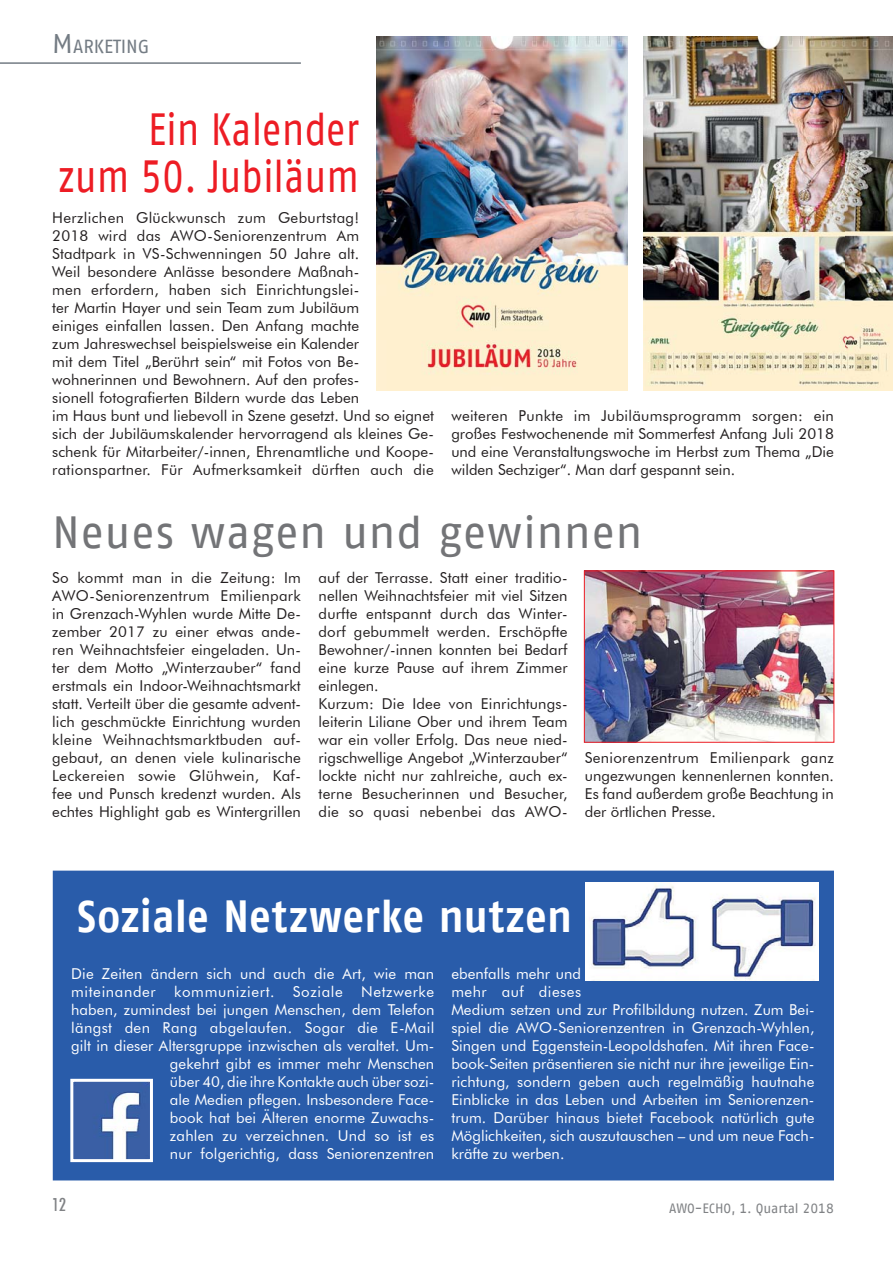
<style>
.page{position:relative;width:893px;height:1263px;background:#fff}
.page>*{position:absolute;margin:0;border:0;box-sizing:border-box;transform-origin:0 0}
.t1{font:45px/46.5px "AWO Fago Office";color:#ed1c24;text-align:right;scale:.84 1}
.t2{font:700 45px "AWO Fago Office";letter-spacing:.015em;color:#fff;scale:.9 1}
.t3{font:45px "AWO Fago Office";letter-spacing:.01em;color:#737477}
.t4{font:18.9px "AWO Fago Office";color:#747c84}
.t5{font:500 condensed 18px "Futura BT";color:#808285}
.t6{font:15px/18px "Futura BT";letter-spacing:.005em;color:#231f20;text-align:justify}
.t7{font:15px/18px "Futura BT";letter-spacing:.005em;color:#fff;text-align:right}
.t8{font:13.5px "AWO Fago Office";color:#808285}
.s1{font-size:27px}
</style>
<div class="page">
<hr style="left:0;top:62px;width:301px;height:2px;background:#747c84">
<div style="left:54px;top:871px;width:779px;height:309px;background:#295caa"></div>
<img style="left:586px;top:573px;width:246px;height:167px">
<div style="left:584px;top:571px;width:250px;height:171px;border:1px solid #ed1c24"></div>
<img style="left:74px;top:1083px;width:75px;height:75px">
<div style="left:70px;top:1079px;width:83px;height:83px;border:3px solid #fff"></div>
<img style="left:585px;top:883px;width:234px;height:98px">
<img style="left:643px;top:36px;width:250px;height:355px">
<img style="left:376px;top:36px;width:251px;height:355px">
<p class="t4" style="left:52px;top:35px;width:99px"><span class="s1">M</span>ARKETING</p>
<h1 class="t1" style="left:58px;top:106px;width:360px">Ein Kalender<br>zum 50. Jubiläum</h1>
<p class="t6" style="left:52px;top:208px;width:383px;text-align:left">Herzlichen Glückwunsch zum Geburtstag!<br>2018 wird das AWO-Seniorenzentrum Am<br>Stadtpark in VS-Schwenningen 50 Jahre alt.<br>Weil besondere Anlässe besondere Maßnah-<br>men erfordern, haben sich Einrichtungslei-<br>ter Martin Hayer und sein Team zum Jubiläum<br>einiges einfallen lassen. Den Anfang machte<br>zum Jahreswechsel beispielsweise ein Kalender<br>mit dem Titel „Berührt sein“ mit Fotos von Be&shy;wohnerinnen und Bewohnern. Auf den profes-<br>sionell fotografierten Bildern wurde das Leben<br>im Haus bunt und liebevoll in Szene gesetzt. Und so eignet sich der Jubiläumskalender hervorragend als kleines Ge&shy;schenk für Mitarbeiter/-innen, Ehrenamtliche und Koope&shy;rationspartner. Für Aufmerksamkeit dürften auch die</p>
<p class="t6" style="left:451px;top:406px;width:384px">weiteren Punkte im Jubiläumsprogramm sorgen: ein großes Festwochenende mit Sommerfest Anfang Juli 2018 und eine Veranstaltungswoche im Herbst zum Thema „Die wilden Sechziger“. Man darf gespannt sein.</p>
<h1 class="t3" style="left:52px;top:507px;width:592px">Neues wagen und gewinnen</h1>
<p class="t6" style="left:319px;top:568px;width:251px;text-align:left">auf der Terrasse. Statt einer traditio&shy;nellen Weihnachtsfeier mit viel Sitzen durfte entspannt durch das Winter&shy;dorf gebummelt werden. Erschöpfte Bewohner/-innen konnten bei Bedarf eine kurze Pause auf ihrem Zimmer einlegen.<br>Kurzum: Die Idee von Einrichtungs&shy;leiterin Liliane Ober und ihrem Team war ein voller Erfolg. Das neue nied&shy;rigschwellige Angebot „Winterzauber“ lockte nicht nur zahlreiche, auch ex&shy;terne Besucherinnen und Besucher, die so quasi nebenbei das AWO-</p>
<p class="t6" style="left:52px;top:568px;width:250px">So kommt man in die Zeitung: Im AWO-Seniorenzentrum Emilienpark in Grenzach-Wyhlen wurde Mitte De&shy;zember 2017 zu einer etwas ande&shy;ren Weihnachtsfeier eingeladen. Un&shy;ter dem Motto „Winterzauber“ fand erstmals ein Indoor-Weihnachtsmarkt statt. Verteilt über die gesamte advent&shy;lich geschmückte Einrichtung wurden kleine Weihnachtsmarktbuden auf&shy;gebaut, an denen viele kulinarische Leckereien sowie Glühwein, Kaf&shy;fee und Punsch kredenzt wurden. Als echtes Highlight gab es Wintergrillen</p>
<p class="t6" style="left:585px;top:748px;width:251px">Seniorenzentrum Emilienpark ganz ungezwungen kennenlernen konnten.<br>Es fand außerdem große Beachtung in der örtlichen Presse.</p>
<h1 class="t2" style="left:78px;top:896px;width:551px">Soziale Netzwerke nutzen</h1>
<p class="t7" style="left:71px;top:964px;width:365px">Die Zeiten ändern sich und auch die Art, wie man miteinander kommuniziert. Soziale Netzwerke haben, zumindest bei jungen Menschen, dem Telefon längst den Rang abgelaufen. Sogar die E-Mail gilt in dieser Altersgruppe inzwischen als veraltet. Um&shy;gekehrt gibt es immer mehr Menschen<br>über 40, die ihre Kontakte auch über sozi-<br>ale Medien pflegen. Insbesondere Face-<br>book hat bei Älteren enorme Zuwachs-<br>zahlen zu verzeichnen. Und so ist es<br>nur folgerichtig, dass Seniorenzentren</p>
<p class="t7" style="left:451px;top:964px;width:365px;text-align:left">ebenfalls mehr und<br>mehr auf dieses<br>Medium setzen und zur Profilbildung nutzen. Zum Bei&shy;spiel die AWO-Seniorenzentren in Grenzach-Wyhlen, Singen und Eggenstein-Leopoldshafen. Mit ihren Face&shy;book-Seiten präsentieren sie nicht nur ihre jeweilige Ein&shy;richtung, sondern geben auch regelmäßig hautnahe Einblicke in das Leben und Arbeiten im Seniorenzen&shy;trum. Darüber hinaus bietet Facebook natürlich gute Möglichkeiten, sich auszutauschen – und um neue Fach&shy;kräfte zu werben.</p>
<p class="t5" style="left:52px;top:1193px;width:15px">12</p>
<p class="t8" style="left:669px;top:1200px;width:166px">AWO-ECHO, 1. Quartal 2018</p>
</div>
